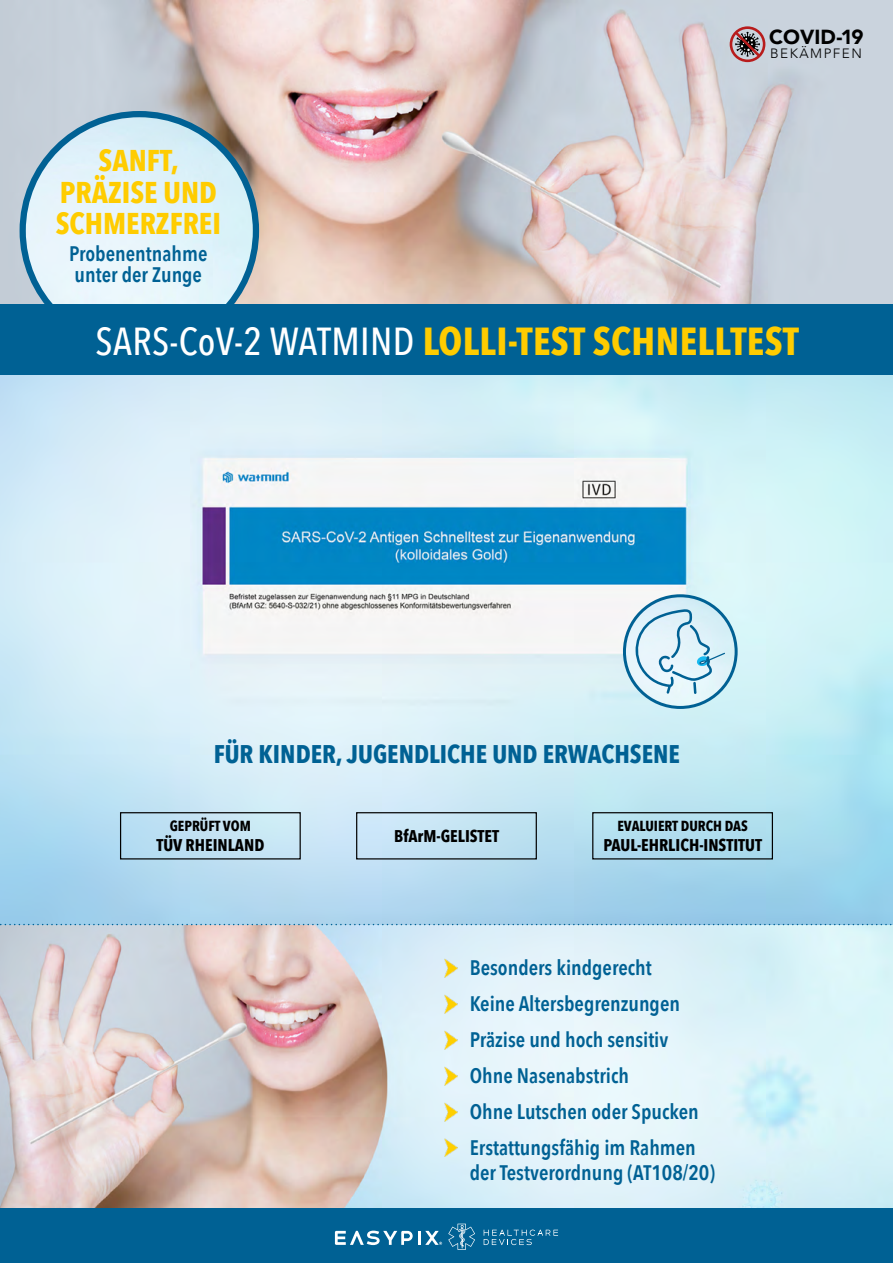
<style>
.page{position:relative;width:893px;height:1263px;background:#fff}
.page>*{position:absolute;margin:0;border:0;box-sizing:border-box;transform-origin:0 0}
.t1{font:700 39px "Avenir Next Condensed";letter-spacing:.01em;color:#fc0}
.t2{font:700 30px/31.5px "Avenir Next Condensed";color:#fc0;text-align:center}
.t3{font:700 25.5px "Avenir Next Condensed";color:#006194}
.t4{font:600 21px/36px "Avenir Next Condensed";color:#006194}
.t5{font:900 20.4px "Avenir";color:#000}
.t6{font:700 16.95px "Avenir Next Condensed";color:#000}
.t7{font:700 14.55px "Avenir Next Condensed";color:#000}
.t8{font:300 13.5px "Avenir";letter-spacing:.11em;color:#000}
.s1{font-weight:500;color:#fff}
</style>
<div class="page">
<img style="left:0;top:0;width:893px;height:305px">
<img style="left:0;top:375px;width:893px;height:834px">
<img style="left:23px;top:114px;width:233px;height:233px;border-radius:117px">
<div style="left:0;top:1209px;width:893px;height:54px;background:#006194"></div>
<div style="left:0;top:305px;width:893px;height:70px;background:#006194"></div>
<img style="left:439px;top:953px;width:21px;height:27px">
<img style="left:439px;top:989px;width:21px;height:27px">
<img style="left:439px;top:1025px;width:21px;height:27px">
<img style="left:439px;top:1060px;width:21px;height:28px">
<img style="left:439px;top:1096px;width:21px;height:28px">
<img style="left:439px;top:1132px;width:21px;height:28px">
<svg style="left:0;top:924px;width:893px;height:1px"></svg>
<svg style="left:335px;top:1230px;width:78px;height:15px"></svg>
<svg style="left:425px;top:1231px;width:17px;height:14px"></svg>
<hr style="left:418px;top:1231px;width:3px;height:14px;background:#fff">
<svg style="left:448px;top:1224px;width:27px;height:26px"></svg>
<svg style="left:484px;top:1229px;width:74px;height:16px"></svg>
<svg style="left:730px;top:26px;width:35px;height:36px"></svg>
<div style="left:592px;top:812px;width:181px;height:47px;border:1px solid #000"></div>
<div style="left:120px;top:812px;width:181px;height:47px;border:1px solid #000"></div>
<div style="left:356px;top:812px;width:181px;height:47px;border:1px solid #000"></div>
<img style="left:624px;top:596px;width:112px;height:111px;border-radius:56px">
<div style="left:623px;top:594px;width:115px;height:115px;border:3px solid #006194;border-radius:50%"></div>
<svg style="left:633px;top:609px;width:92px;height:85px;background:#c1deeb"></svg>
<p class="t5" style="left:769px;top:19px;width:96px">COVID-19</p>
<h2 class="t2" style="left:56px;top:145px;width:167px">SANFT,<br>PRÄZISE UND<br>SCHMERZFREI</h2>
<p class="t4" style="left:69px;top:243px;width:140px;line-height:21px">Probenentnahme unter der Zunge</p>
<p class="t8" style="left:770px;top:45px;width:93px">BEKÄMPFEN</p>
<h1 class="t1" style="left:96px;top:317px;width:705px"><span class="s1">SARS-CoV-2 WATMIND</span> LOLLI-TEST SCHNELLTEST</h1>
<p class="t3" style="left:214px;top:739px;width:468px">FÜR KINDER, JUGENDLICHE UND ERWACHSENE</p>
<p class="t7" style="left:170px;top:817px;width:83px">GEPRÜFT VOM</p>
<p class="t6" style="left:156px;top:834px;width:110px">TÜV RHEINLAND</p>
<p class="t6" style="left:394px;top:826px;width:107px">BfArM-GELISTET</p>
<p class="t7" style="left:617px;top:817px;width:132px">EVALUIERT DURCH DAS</p>
<p class="t6" style="left:603px;top:834px;width:160px">PAUL-EHRLICH-INSTITUT</p>
<p class="t4" style="left:470px;top:949px;width:230px">Besonders kindgerecht<br>Keine Altersbegrenzungen<br>Präzise und hoch sensitiv<br>Ohne Nasenabstrich<br>Ohne Lutschen oder Spucken<br>Erstattungsfähig im Rahmen</p>
<p class="t4" style="left:470px;top:1154px;width:247px">der Testverordnung (AT108/20)</p>
</div>
